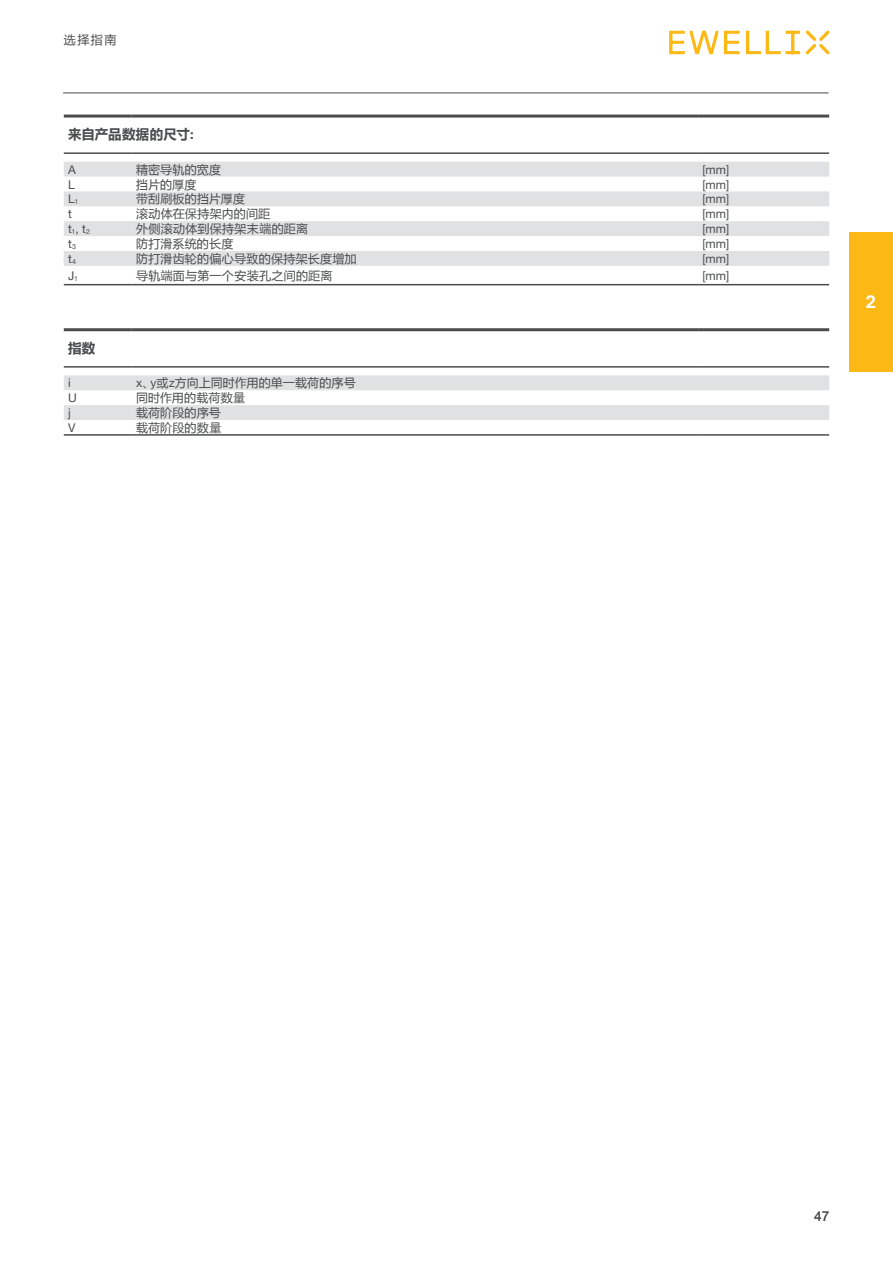
<style>
.page{position:relative;width:893px;height:1263px;background:#fff}
.page>*{position:absolute;margin:0;border:0;box-sizing:border-box;transform-origin:0 0}
.t1{font:700 18px "Replica Std";color:#fff}
.t2{font:700 13.5px "Microsoft Ya Hei";letter-spacing:.005em;color:#4b4c4d}
.t3{font:13.5px "Helvetica Neue";color:#4b4c4d}
.t4{font:12px "Microsoft Ya Hei";letter-spacing:.02em;color:#4b4c4d}
.t5{font:12px "Helvetica Neue";letter-spacing:.015em;color:#4b4c4d}
.s1{font-family:"Replica Std"}
.s2{font-family:"Helvetica Neue"}
</style>
<div class="page">
<hr style="left:63px;top:93px;width:765px;height:1px;background:#4b4c4d">
<svg style="left:669px;top:31px;width:131px;height:23px"></svg>
<svg style="left:806px;top:31px;width:23px;height:23px"></svg>
<div style="left:849px;top:232px;width:44px;height:140px;background:#fcb814"></div>
<svg style="left:64px;top:162px;width:765px;height:258px"></svg>
<hr style="left:64px;top:434px;width:68px;height:2px;background:#4b4c4d">
<hr style="left:132px;top:434px;width:566px;height:2px;background:#4b4c4d">
<hr style="left:698px;top:434px;width:131px;height:2px;background:#4b4c4d">
<hr style="left:64px;top:115px;width:68px;height:3px;background:#4b4c4d">
<hr style="left:132px;top:115px;width:566px;height:3px;background:#4b4c4d">
<hr style="left:698px;top:115px;width:131px;height:3px;background:#4b4c4d">
<hr style="left:64px;top:328px;width:68px;height:3px;background:#4b4c4d">
<hr style="left:132px;top:328px;width:566px;height:3px;background:#4b4c4d">
<hr style="left:698px;top:328px;width:131px;height:3px;background:#4b4c4d">
<hr style="left:64px;top:152px;width:68px;height:2px;background:#4b4c4d">
<hr style="left:132px;top:152px;width:566px;height:2px;background:#4b4c4d">
<hr style="left:698px;top:152px;width:131px;height:2px;background:#4b4c4d">
<hr style="left:64px;top:284px;width:68px;height:1px;background:#4b4c4d">
<hr style="left:132px;top:284px;width:566px;height:1px;background:#4b4c4d">
<hr style="left:698px;top:284px;width:131px;height:1px;background:#4b4c4d">
<hr style="left:64px;top:366px;width:68px;height:2px;background:#4b4c4d">
<hr style="left:132px;top:366px;width:566px;height:2px;background:#4b4c4d">
<hr style="left:698px;top:366px;width:131px;height:2px;background:#4b4c4d">
<p class="t4" style="left:64px;top:32px;width:54px">选择指南</p>
<p class="t2" style="left:68px;top:125px;width:128px">来自产品数据的尺寸<span class="s1">:</span></p>
<p class="t5" style="left:68px;top:162px;width:9px">A</p>
<p class="t4" style="left:136px;top:161px;width:87px">精密导轨的宽度</p>
<p class="t5" style="left:702px;top:162px;width:28px">[mm]</p>
<p class="t5" style="left:68px;top:177px;width:8px">L</p>
<p class="t4" style="left:136px;top:176px;width:62px">挡片的厚度</p>
<p class="t5" style="left:702px;top:177px;width:28px">[mm]</p>
<p class="t5" style="left:68px;top:192px;width:12px">L<sub>1</sub></p>
<p class="t4" style="left:136px;top:191px;width:110px">带刮刷板的挡片厚度</p>
<p class="t5" style="left:702px;top:192px;width:28px">[mm]</p>
<p class="t5" style="left:68px;top:207px;width:5px">t</p>
<p class="t4" style="left:136px;top:206px;width:136px">滚动体在保持架内的间距</p>
<p class="t5" style="left:702px;top:207px;width:28px">[mm]</p>
<p class="t5" style="left:68px;top:222px;width:24px">t<sub>1</sub>, t<sub>2</sub></p>
<p class="t4" style="left:136px;top:221px;width:174px">外侧滚动体到保持架末端的距离</p>
<p class="t5" style="left:702px;top:222px;width:28px">[mm]</p>
<p class="t5" style="left:68px;top:237px;width:10px">t<sub>3</sub></p>
<p class="t4" style="left:136px;top:236px;width:99px">防打滑系统的长度</p>
<p class="t5" style="left:702px;top:237px;width:28px">[mm]</p>
<p class="t5" style="left:68px;top:251px;width:9px">t<sub>4</sub></p>
<p class="t4" style="left:136px;top:250px;width:222px">防打滑齿轮的偏心导致的保持架长度增加</p>
<p class="t5" style="left:702px;top:252px;width:28px">[mm]</p>
<p class="t5" style="left:68px;top:268px;width:12px">J<sub>1</sub></p>
<p class="t4" style="left:136px;top:267px;width:198px">导轨端面与第一个安装孔之间的距离</p>
<p class="t5" style="left:702px;top:268px;width:28px">[mm]</p>
<p class="t2" style="left:68px;top:339px;width:29px">指数</p>
<p class="t5" style="left:68px;top:375px;width:4px">i</p>
<p class="t4" style="left:136px;top:374px;width:221px"><span class="s2">x</span>、<span class="s2">y</span>或<span class="s2">z</span>方向上同时作用的单一载荷的序号</p>
<p class="t5" style="left:68px;top:390px;width:10px">U</p>
<p class="t4" style="left:136px;top:389px;width:111px">同时作用的载荷数量</p>
<p class="t5" style="left:68px;top:405px;width:4px">j</p>
<p class="t4" style="left:136px;top:404px;width:86px">载荷阶段的序号</p>
<p class="t5" style="left:68px;top:420px;width:9px">V</p>
<p class="t4" style="left:136px;top:419px;width:87px">载荷阶段的数量</p>
<h1 class="t1" style="left:866px;top:292px;width:12px">2</h1>
<p class="t3" style="left:814px;top:1208px;width:17px">47</p>
</div>
